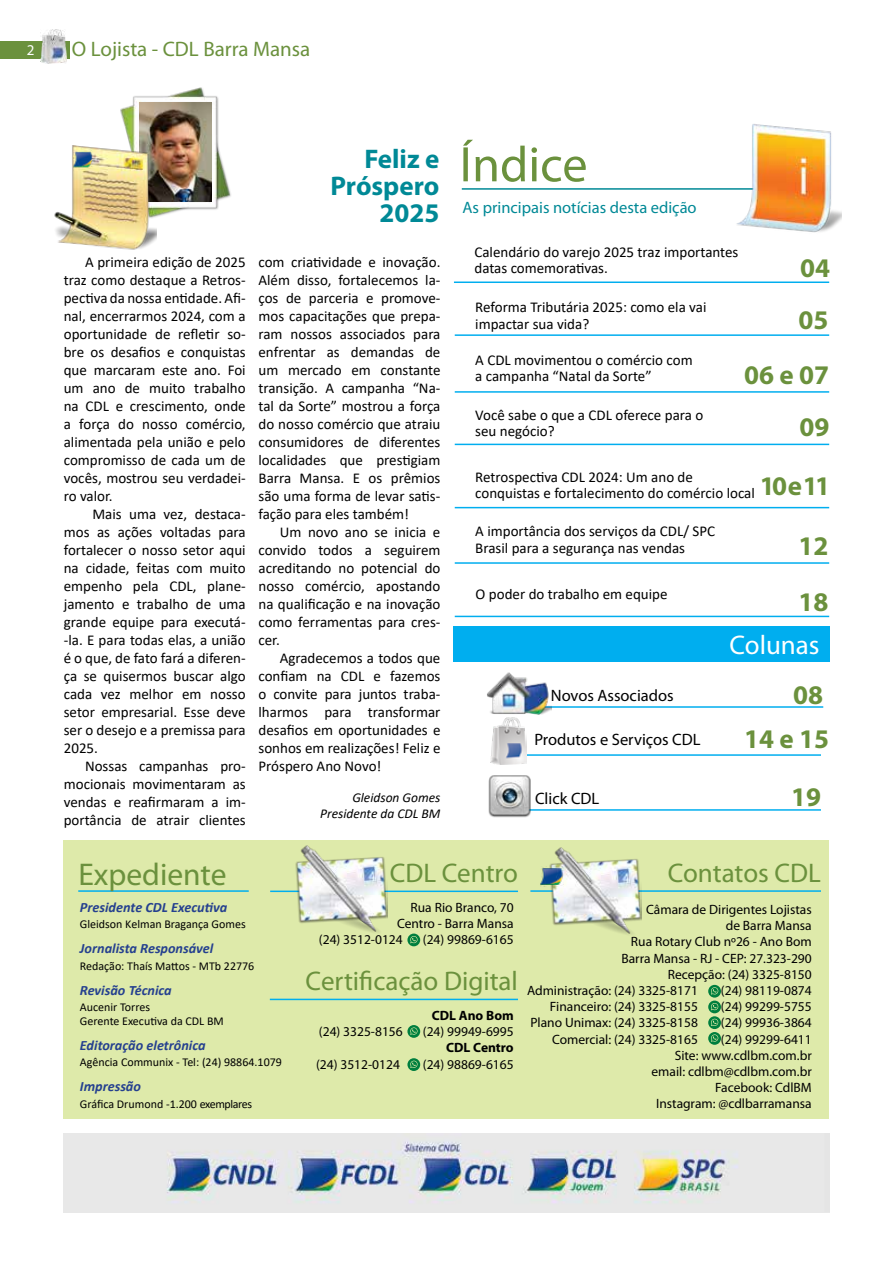
<style>
.page{position:relative;width:893px;height:1276px;background:#fff}
.page>*{position:absolute;margin:0;border:0;box-sizing:border-box;transform-origin:0 0}
.t1{font:50.25px "Myriad Pro";color:#6b913d}
.t2{font:31.5px "Myriad Pro";color:#6b913d}
.t3{font:27px "Myriad Pro";color:#6b913d}
.t4{font:700 27px/44px "Myriad Pro";color:#6b913d;text-align:right}
.t5{font:700 27px/27px "Myriad Pro";color:#008996;text-align:right}
.t6{font:27px "Myriad Pro";color:#fff}
.t7{font:21px "Myriad Pro";color:#6b913d}
.t8{font:16.5px "Myriad Pro";color:#000}
.t9{font:16.5px "Myriad Pro";color:#008996}
.t10{font:15px/18px "Calibri";color:#000;text-align:justify}
.t11{font:15px "Myriad Pro";color:#fff}
.t12{font:italic 700 14.25px "Calibri";color:#25408f}
.t13{font:13.5px/16.2px "Myriad Pro";color:#000;text-align:right}
.t14{font:italic 13.5px/15.8px "Calibri";color:#000;text-align:right}
.t15{font:700 13.5px "Myriad Pro";color:#000}
.t16{font:12px/13.5px "Calibri";color:#000}
</style>
<div class="page">
<div style="left:0;top:42px;width:70px;height:17px;background:#6b913d"></div>
<img style="left:40px;top:29px;width:26px;height:35px">
<div style="left:64px;top:840px;width:765px;height:278px;background:#deeaaa"></div>
<hr style="left:78px;top:890px;width:171px;height:2px;background:#00aeef">
<hr style="left:530px;top:890px;width:291px;height:2px;background:#00aeef">
<img style="left:550px;top:847px;width:92px;height:88px">
<img style="left:120px;top:87px;width:111px;height:130px">
<hr style="left:498px;top:706px;width:325px;height:2px;background:#00aeef">
<hr style="left:495px;top:754px;width:326px;height:2px;background:#00aeef">
<hr style="left:495px;top:809px;width:326px;height:1px;background:#00aeef">
<div style="left:453px;top:626px;width:376px;height:36px;background:#00aeef"></div>
<img style="left:487px;top:672px;width:65px;height:43px">
<img style="left:488px;top:775px;width:45px;height:43px">
<img style="left:139px;top:103px;width:72px;height:98px">
<img style="left:54px;top:146px;width:103px;height:104px">
<img style="left:491px;top:717px;width:36px;height:47px">
<img style="left:64px;top:1133px;width:765px;height:79px">
<img style="left:540px;top:866px;width:23px;height:21px">
<img style="left:73px;top:151px;width:20px;height:17px">
<svg style="left:708px;top:985px;width:13px;height:59px"></svg>
<hr style="left:270px;top:890px;width:248px;height:2px;background:#00aeef">
<img style="left:295px;top:845px;width:92px;height:88px">
<svg style="left:407px;top:933px;width:13px;height:13px"></svg>
<hr style="left:270px;top:998px;width:248px;height:2px;background:#00aeef">
<svg style="left:407px;top:1058px;width:13px;height:13px"></svg>
<svg style="left:407px;top:1025px;width:13px;height:12px"></svg>
<hr style="left:455px;top:334px;width:374px;height:2px;background:#00aeef">
<hr style="left:454px;top:281px;width:375px;height:2px;background:#00aeef">
<hr style="left:455px;top:391px;width:374px;height:2px;background:#00aeef">
<hr style="left:455px;top:562px;width:374px;height:2px;background:#00aeef">
<hr style="left:455px;top:507px;width:374px;height:1px;background:#00aeef">
<hr style="left:462px;top:188px;width:325px;height:2px;background:#008996">
<img style="left:735px;top:124px;width:106px;height:109px">
<hr style="left:455px;top:615px;width:374px;height:2px;background:#00aeef">
<hr style="left:455px;top:444px;width:374px;height:1px;background:#00aeef">
<p class="t11" style="left:27px;top:41px;width:9px">2</p>
<h3 class="t7" style="left:72px;top:36px;width:240px">O Lojista - CDL Barra Mansa</h3>
<h3 class="t5" style="left:330px;top:144px;width:110px">Feliz e<br>Próspero<br>2025</h3>
<p class="t10" style="left:64px;top:252px;width:183px;text-indent:21px">A primeira edição de 2025 traz como destaque a Retros&shy;pectiva da nossa entidade. Afi&shy;nal, encerrarmos 2024, com a oportunidade de refletir so&shy;bre os desafios e conquistas que marcaram este ano. Foi um ano de muito trabalho na CDL e crescimento, onde a força do nosso comércio, alimentada pela união e pelo compromisso de cada um de vocês, mostrou seu verdadei&shy;ro valor.</p>
<p class="t10" style="left:64px;top:504px;width:183px;text-indent:29px">Mais uma vez, destaca&shy;mos as ações voltadas para fortalecer o nosso setor aqui na cidade, feitas com muito empenho pela CDL, plane&shy;jamento e trabalho de uma grande equipe para executá--la. E para todas elas, a união é o que, de fato fará a diferen&shy;ça se quisermos buscar algo cada vez melhor em nosso setor empresarial. Esse deve ser o desejo e a premissa para 2025.</p>
<p class="t10" style="left:64px;top:756px;width:183px;text-indent:21px">Nossas campanhas pro&shy;mocionais movimentaram as vendas e reafirmaram a im&shy;portância de atrair clientes</p>
<p class="t10" style="left:258px;top:252px;width:183px">com criatividade e inovação.<br>Além disso, fortalecemos la&shy;ços de parceria e promove&shy;mos capacitações que prepa&shy;ram nossos associados para enfrentar as demandas de um mercado em constante transição. A campanha “Na&shy;tal da Sorte” mostrou a força do nosso comércio que atraiu consumidores de diferentes localidades que prestigiam Barra Mansa. E os prêmios são uma forma de levar satis&shy;fação para eles também!</p>
<p class="t10" style="left:258px;top:522px;width:183px;text-indent:21px">Um novo ano se inicia e convido todos a seguirem acreditando no potencial do nosso comércio, apostando na qualificação e na inovação como ferramentas para cres&shy;cer.</p>
<p class="t10" style="left:258px;top:648px;width:183px;text-indent:21px">Agradecemos a todos que confiam na CDL e fazemos o convite para juntos traba&shy;lharmos para transformar desafios em oportunidades e sonhos em realizações! Feliz e Próspero Ano Novo!</p>
<p class="t14" style="left:320px;top:789px;width:122px">Gleidson Gomes<br>Presidente da CDL BM</p>
<h1 class="t1" style="left:460px;top:133px;width:129px">Índice</h1>
<p class="t9" style="left:463px;top:197px;width:236px">As principais notícias desta edição</p>
<p class="t10" style="left:474px;top:243px;width:265px;line-height:16.5px">Calendário do varejo 2025 traz importantes datas comemorativas.</p>
<p class="t10" style="left:475px;top:299px;width:233px;line-height:16.5px">Reforma Tributária 2025: como ela vai impactar sua vida?</p>
<h3 class="t4" style="left:800px;top:245px;width:31px">04</h3>
<h3 class="t4" style="left:798px;top:297px;width:31px">05</h3>
<p class="t10" style="left:475px;top:351px;width:219px;line-height:16.5px">A CDL movimentou o comércio com a campanha “Natal da Sorte”</p>
<h3 class="t4" style="left:744px;top:352px;width:87px">06 e 07</h3>
<p class="t10" style="left:475px;top:406px;width:229px;line-height:16.5px">Você sabe o que a CDL oferece para o seu negócio?</p>
<h3 class="t4" style="left:799px;top:404px;width:31px">09</h3>
<p class="t10" style="left:475px;top:468px;width:281px;line-height:16.5px">Retrospectiva CDL 2024: Um ano de conquistas e fortalecimento do comércio local</p>
<h3 class="t4" style="left:760px;top:463px;width:72px">10 e 11</h3>
<p class="t10" style="left:475px;top:523px;width:241px;line-height:16.5px">A importância dos serviços da CDL/ SPC<br>Brasil para a segurança nas vendas</p>
<h3 class="t4" style="left:798px;top:523px;width:31px">12</h3>
<p class="t10" style="left:476px;top:584px;width:193px">O poder do trabalho em equipe</p>
<h3 class="t4" style="left:798px;top:579px;width:31px">18</h3>
<p class="t8" style="left:551px;top:685px;width:124px">Novos Associados</p>
<p class="t8" style="left:534px;top:729px;width:168px">Produtos e Serviços CDL</p>
<p class="t8" style="left:535px;top:788px;width:66px">Click CDL</p>
<h3 class="t6" style="left:729px;top:628px;width:92px">Colunas</h3>
<h3 class="t4" style="left:744px;top:671px;width:87px">08<br>14 e 15</h3>
<h3 class="t4" style="left:791px;top:774px;width:31px">19</h3>
<h2 class="t2" style="left:78px;top:855px;width:150px">Expediente</h2>
<h3 class="t3" style="left:668px;top:856px;width:155px">Contatos CDL</h3>
<p class="t12" style="left:80px;top:897px;width:149px">Presidente CDL Executiva</p>
<p class="t16" style="left:80px;top:917px;width:167px">Gleidson Kelman Bragança Gomes</p>
<p class="t12" style="left:80px;top:938px;width:135px">Jornalista Responsável</p>
<p class="t16" style="left:80px;top:959px;width:176px">Redação: Thaís Mattos - MTb 22776</p>
<p class="t12" style="left:80px;top:980px;width:93px">Revisão Técnica</p>
<p class="t16" style="left:80px;top:1000px;width:145px">Aucenir Torres<br>Gerente Executiva da CDL BM</p>
<p class="t12" style="left:80px;top:1035px;width:127px">Editoração eletrônica</p>
<p class="t16" style="left:80px;top:1055px;width:203px">Agência Communix - Tel: (24) 98864.1079</p>
<p class="t12" style="left:80px;top:1076px;width:63px">Impressão</p>
<p class="t16" style="left:80px;top:1097px;width:174px">Gráfica Drumond -1.200 exemplares</p>
<h3 class="t3" style="left:390px;top:856px;width:130px">CDL Centro</h3>
<p class="t13" style="left:411px;top:899px;width:105px">Rua Rio Branco, 70</p>
<p class="t13" style="left:397px;top:915px;width:118px">Centro - Barra Mansa</p>
<p class="t13" style="left:319px;top:931px;width:85px">(24) 3512-0124</p>
<p class="t13" style="left:423px;top:931px;width:92px">(24) 99869-6165</p>
<p class="t13" style="left:646px;top:901px;width:167px">Câmara de Dirigentes Lojistas</p>
<p class="t13" style="left:726px;top:917px;width:88px">de Barra Mansa</p>
<p class="t13" style="left:631px;top:933px;width:182px">Rua Rotary Club nº26 - Ano Bom</p>
<p class="t13" style="left:621px;top:949px;width:192px">Barra Mansa - RJ - CEP: 27.323-290</p>
<p class="t13" style="left:668px;top:966px;width:146px">Recepção: (24) 3325-8150</p>
<p class="t13" style="left:527px;top:982px;width:172px">Administração: (24) 3325-8171</p>
<p class="t13" style="left:721px;top:982px;width:92px">(24) 98119-0874</p>
<p class="t13" style="left:550px;top:998px;width:150px">Financeiro: (24) 3325-8155</p>
<p class="t13" style="left:721px;top:998px;width:92px">(24) 99299-5755</p>
<p class="t13" style="left:530px;top:1014px;width:169px">Plano Unimax: (24) 3325-8158</p>
<p class="t13" style="left:721px;top:1014px;width:92px">(24) 99936-3864</p>
<p class="t13" style="left:552px;top:1030px;width:147px">Comercial: (24) 3325-8165</p>
<h3 class="t3" style="left:306px;top:964px;width:214px">Certificação Digital</h3>
<p class="t15" style="left:432px;top:1006px;width:83px">CDL Ano Bom</p>
<p class="t13" style="left:319px;top:1023px;width:85px">(24) 3325-8156</p>
<p class="t13" style="left:423px;top:1023px;width:92px">(24) 99949-6995</p>
<p class="t15" style="left:446px;top:1039px;width:69px">CDL Centro</p>
<p class="t13" style="left:316px;top:1055px;width:85px">(24) 3512-0124</p>
<p class="t13" style="left:423px;top:1055px;width:92px">(24) 98869-6165</p>
<p class="t13" style="left:651px;top:1030px;width:162px">(24) 99299-6411<br>Site: www.cdlbm.com.br email: cdlbm@cdlbm.com.br<br>Facebook: CdlBM<br>Instagram: @cdlbarramansa</p>
</div>
